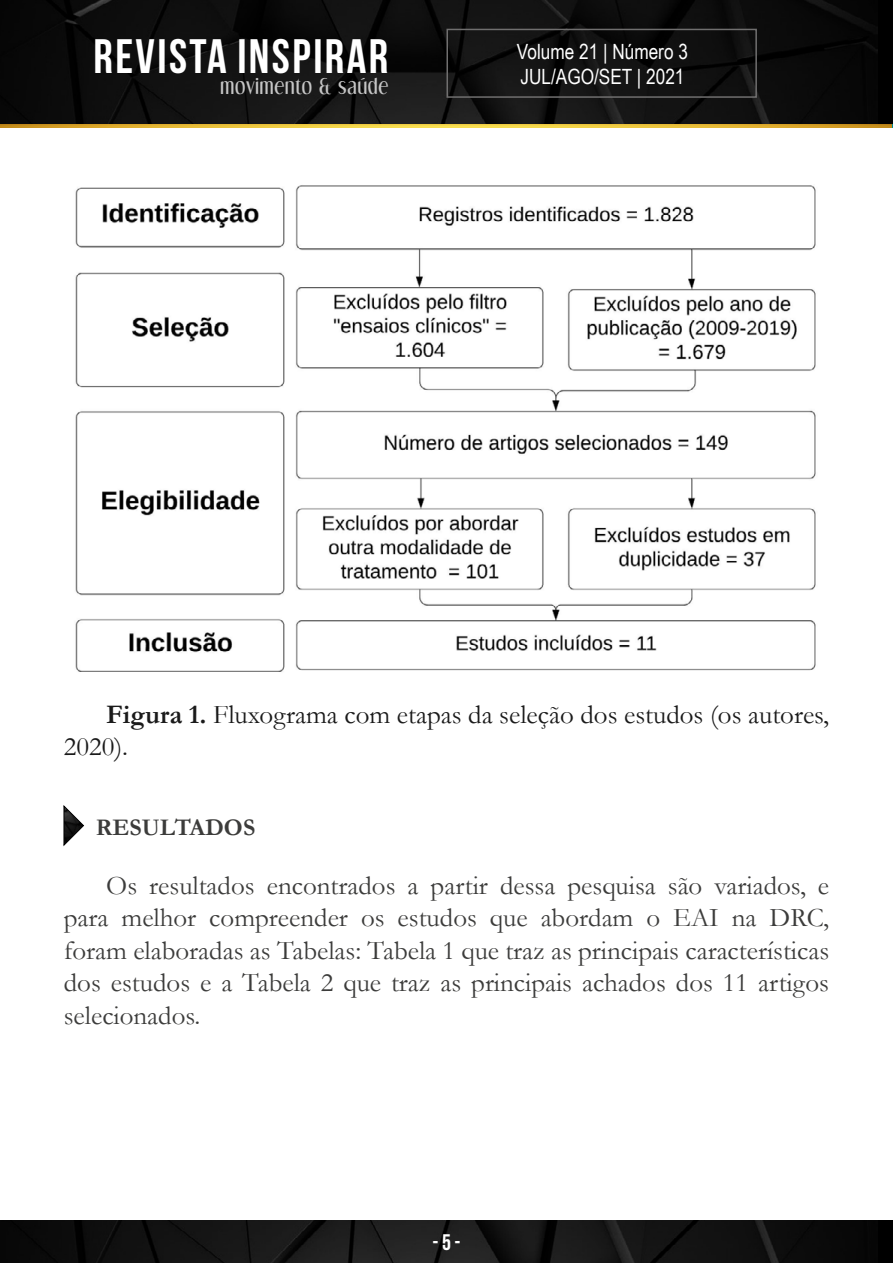
<style>
.page{position:relative;width:893px;height:1263px;background:#fff}
.page>*{position:absolute;margin:0;border:0;box-sizing:border-box;transform-origin:0 0}
.t1{font:700 48.3px "Bebas Neue";letter-spacing:.05em;color:#fff}
.t2{font:27px/32.4px "Garamond";color:#3c3c3b;text-align:justify}
.t3{font:27px/32.4px "Garamond";color:#1a1a1a}
.t4{font:700 24px "Garamond";color:#3c3c3b}
.t5{font:700 22.5px "Bebas Neue";color:#fff}
.t6{font:21px/25.2px "Arial Narrow";color:#fff}
.t7{font:18.9px "Dream Orphans";letter-spacing:.05em;color:#c6c6c6}
.s1{font-weight:700}
</style>
<div class="page">
<img style="left:0;top:124px;width:891px;height:4px">
<img style="left:0;top:0;width:878px;height:124px">
<div style="left:446px;top:29px;width:311px;height:69px;border:2px solid #706f6f"></div>
<img style="left:0;top:1220px;width:878px;height:43px">
<img style="left:75px;top:185px;width:741px;height:487px">
<svg style="left:64px;top:805px;width:20px;height:41px"></svg>
<h1 class="t1" style="left:94px;top:29px;width:296px">REVISTA INSPIRAR</h1>
<p class="t7" style="left:220px;top:75px;width:169px">movimento &amp; saúde</p>
<p class="t6" style="left:517px;top:38px;width:173px">Volume 21 | Número 3<br>JUL/AGO/SET | 2021</p>
<p class="t3" style="left:64px;top:697px;width:767px;text-indent:43px"><span class="s1">Figura 1.</span> Fluxograma com etapas da seleção dos estudos (os autores,<br>2020).</p>
<p class="t4" style="left:96px;top:811px;width:161px">RESULTADOS</p>
<p class="t2" style="left:64px;top:868px;width:767px;text-indent:43px">Os resultados encontrados a partir dessa pesquisa são variados, e para melhor compreender os estudos que abordam o EAI na DRC, foram elaboradas as Tabelas: Tabela 1 que traz as principais características dos estudos e a Tabela 2 que traz as principais achados dos 11 artigos selecionados.</p>
<p class="t5" style="left:432px;top:1230px;width:30px">- 5 -</p>
</div>
